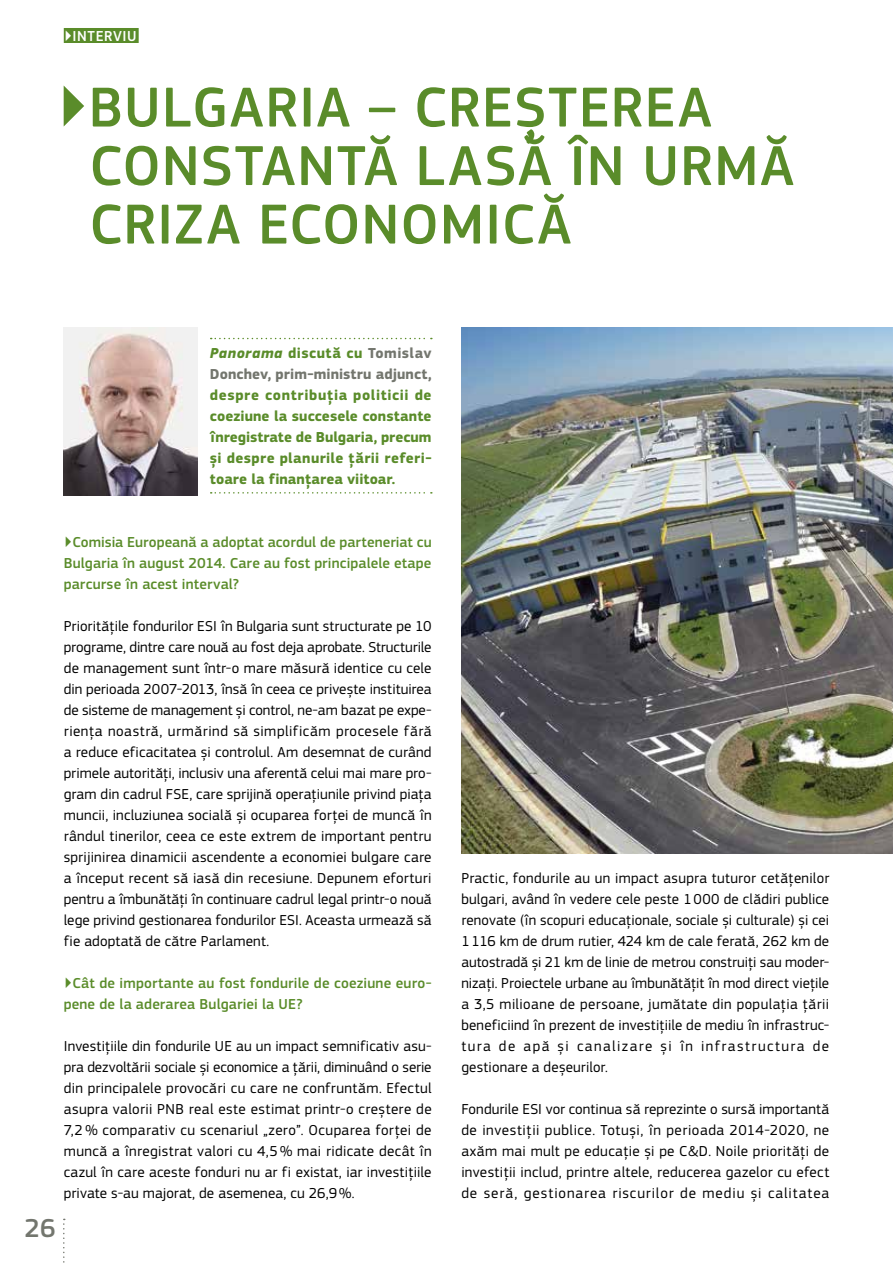
<style>
.page{position:relative;width:893px;height:1263px;background:#fff}
.page>*{position:absolute;margin:0;border:0;box-sizing:border-box;transform-origin:0 0}
.t1{font:500 58.5px/58.5px "EC Square Sans Pro";letter-spacing:.02em;color:#5a8c2a}
.t2{font:500 27px "EC Square Sans Pro";color:#73766e}
.t3{font:15px/21px "EC Square Sans Pro";letter-spacing:.02em;color:#000;text-align:justify}
.t4{font:500 15px/21px "EC Square Sans Pro";letter-spacing:.01em;color:#5a8c2a;text-align:justify}
.t5{font:700 15px/21px "EC Square Sans Pro";letter-spacing:.015em;color:#5a8c2a;text-align:justify}
.t6{font:700 15px/21px "EC Square Sans Pro";letter-spacing:.005em;color:#73766e}
.t7{font:500 15px "EC Square Sans Pro";letter-spacing:.035em;color:#fff}
.s1{font-style:italic;color:#5a8c2a}
.s2{color:#5a8c2a}
</style>
<div class="page">
<img style="left:461px;top:327px;width:432px;height:526px">
<img style="left:64px;top:327px;width:133px;height:168px">
<svg style="left:211px;top:338px;width:221px;height:1px"></svg>
<svg style="left:211px;top:492px;width:221px;height:2px"></svg>
<div style="left:64px;top:28px;width:75px;height:15px;background:#5a8c2a"></div>
<svg style="left:63px;top:1219px;width:2px;height:44px"></svg>
<p class="t7" style="left:64px;top:27px;width:74px">▶INTERVIU</p>
<h1 class="t1" style="left:89px;top:79px;width:706px;text-indent:-34px">▶BULGARIA – CREȘTEREA<br>CONSTANTĂ LASĂ ÎN URMĂ<br>CRIZA ECONOMICĂ</h1>
<p class="t6" style="left:210px;top:343px;width:223px"><span class="s1">Panorama</span> <span class="s2">discută cu</span> Tomislav<br>Donchev, prim-ministru adjunct,</p>
<p class="t5" style="left:210px;top:385px;width:223px">despre contribuția politicii de coeziune la succesele constante înregistrate de Bulgaria, precum și despre planurile țării referi&shy;toare la finanțarea viitoar.</p>
<h2 class="t2" style="left:25px;top:1212px;width:32px">26</h2>
<p class="t4" style="left:64px;top:531px;width:369px">▶Comisia Europeană a adoptat acordul de parteneriat cu Bulgaria în august 2014. Care au fost principalele etape parcurse în acest interval?</p>
<p class="t3" style="left:64px;top:615px;width:369px">Prioritățile fondurilor ESI în Bulgaria sunt structurate pe 10 programe, dintre care nouă au fost deja aprobate. Structurile de management sunt într-o mare măsură identice cu cele din perioada 2007-2013, însă în ceea ce privește instituirea de sisteme de management și control, ne-am bazat pe expe&shy;riența noastră, urmărind să simplificăm procesele fără a reduce eficacitatea și controlul. Am desemnat de curând primele autorități, inclusiv una aferentă celui mai mare pro&shy;gram din cadrul FSE, care sprijină operațiunile privind piața muncii, incluziunea socială și ocuparea forței de muncă în rândul tinerilor, ceea ce este extrem de important pentru sprijinirea dinamicii ascendente a economiei bulgare care a început recent să iasă din recesiune. Depunem eforturi pentru a îmbunătăți în continuare cadrul legal printr-o nouă lege privind gestionarea fondurilor ESI. Aceasta urmează să fie adoptată de către Parlament.</p>
<p class="t4" style="left:64px;top:972px;width:369px">▶Cât de importante au fost fondurile de coeziune euro&shy;pene de la aderarea Bulgariei la UE?</p>
<p class="t3" style="left:64px;top:1035px;width:369px">Investițiile din fondurile UE au un impact semnificativ asu&shy;pra dezvoltării sociale și economice a țării, diminuând o serie din principalele provocări cu care ne confruntăm. Efectul asupra valorii PNB real este estimat printr-o creștere de 7,2 % comparativ cu scenariul „zero”. Ocuparea forței de muncă a înregistrat valori cu 4,5 % mai ridicate decât în cazul în care aceste fonduri nu ar fi existat, iar investițiile private s-au majorat, de asemenea, cu 26,9%.</p>
<p class="t3" style="left:461px;top:867px;width:369px">Practic, fondurile au un impact asupra tuturor cetățenilor bulgari, având în vedere cele peste 1000 de clădiri publice renovate (în scopuri educaționale, sociale și culturale) și cei 1116 km de drum rutier, 424 km de cale ferată, 262 km de autostradă și 21 km de linie de metrou construiți sau moder&shy;nizați. Proiectele urbane au îmbunătățit în mod direct viețile a 3,5 milioane de persoane, jumătate din populația țării beneficiind în prezent de investițiile de mediu în infrastruc&shy;tura de apă și canalizare și în infrastructura de gestionare a deșeurilor.</p>
<p class="t3" style="left:461px;top:1098px;width:369px">Fondurile ESI vor continua să reprezinte o sursă importantă de investiții publice. Totuși, în perioada 2014-2020, ne axăm mai mult pe educație și pe C&amp;D. Noile priorități de investiții includ, printre altele, reducerea gazelor cu efect de seră, gestionarea riscurilor de mediu și calitatea</p>
</div>
